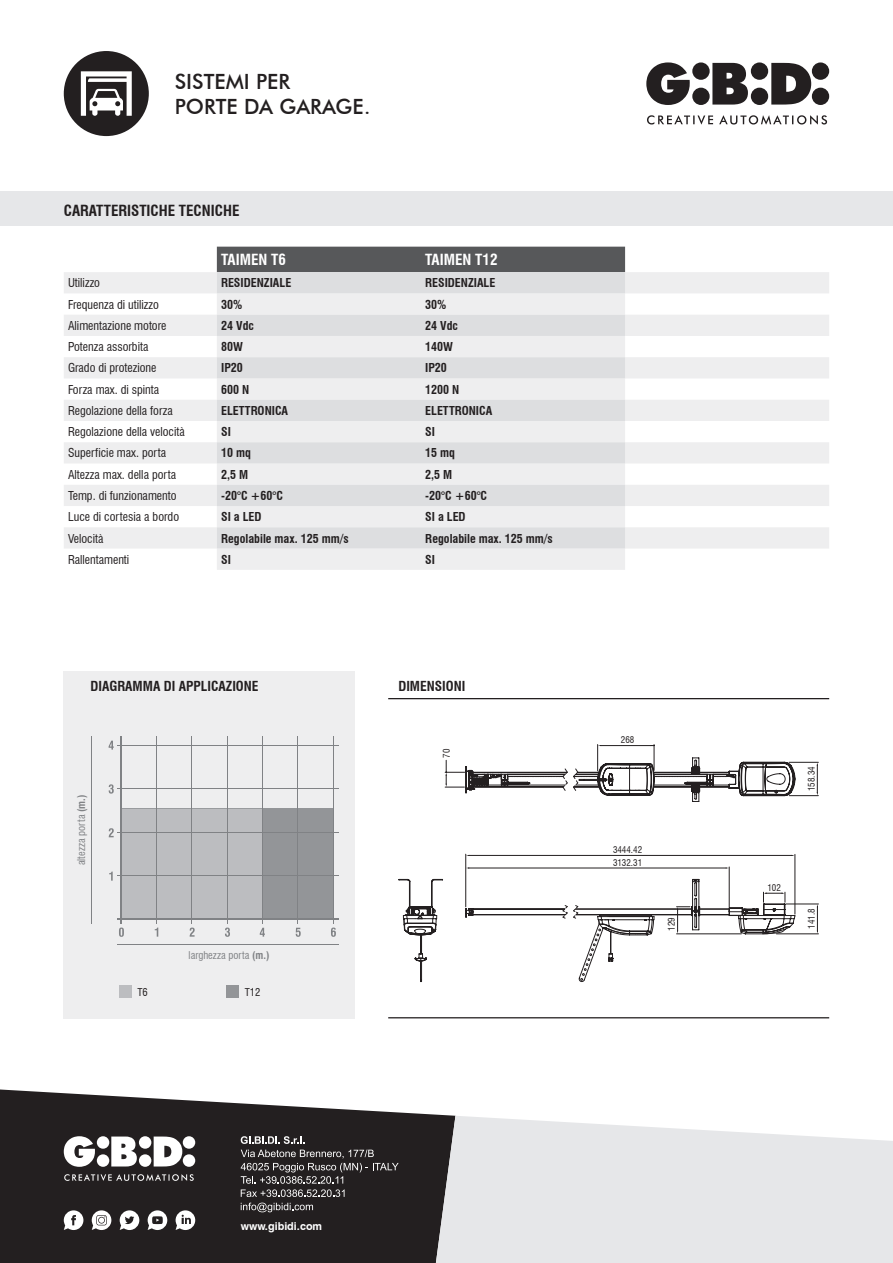
<style>
.page{position:relative;width:893px;height:1263px;background:#fff}
.page>*{position:absolute;margin:0;border:0;box-sizing:border-box;transform-origin:0 0}
.t1{font:500 21px/25.2px "Futura BT";color:#231f20}
.t2{font:700 condensed 15px "Swiss 721 BT";color:#231f20}
.t3{font:700 condensed 15px "Swiss 721 BT";color:#fff}
.t4{font:700 condensed 13.5px "Swiss 721 BT";color:#231f20}
.t5{font:condensed 12px "Swiss 721 BT";color:#231f20}
.t6{font:700 condensed 12px "Swiss 721 BT";color:#231f20}
.t7{font:700 10.8px "Swiss 721 BT";color:#fff}
.t8{font:condensed 10.5px "Swiss 721 BT";color:#808285}
.t9{font:condensed 10.5px "Swiss 721 BT";color:#231f20}
.t10{font:condensed 9px "Swiss 721 BT";color:#231f20}
.s1{font-weight:700}
</style>
<div class="page">
<svg style="left:0;top:1089px;width:455px;height:174px;background:#3a3738"></svg>
<svg style="left:64px;top:1136px;width:131px;height:45px"></svg>
<svg style="left:64px;top:1210px;width:19px;height:20px"></svg>
<svg style="left:148px;top:1210px;width:19px;height:20px"></svg>
<svg style="left:176px;top:1210px;width:19px;height:20px"></svg>
<svg style="left:120px;top:1210px;width:19px;height:20px"></svg>
<svg style="left:92px;top:1210px;width:19px;height:20px"></svg>
<svg style="left:241px;top:1136px;width:158px;height:76px;background:#3e3a3b"></svg>
<svg style="left:436px;top:1116px;width:457px;height:147px;background:#e3e4e6"></svg>
<div style="left:0;top:191px;width:893px;height:34px;background:#e6e7e9"></div>
<svg style="left:646px;top:62px;width:183px;height:63px"></svg>
<div style="left:64px;top:51px;width:85px;height:85px;background:#231f20;border-radius:50%"></div>
<svg style="left:81px;top:71px;width:51px;height:45px"></svg>
<div style="left:217px;top:247px;width:408px;height:25px;background:#57585a"></div>
<svg style="left:64px;top:272px;width:765px;height:298px;fill:#eeeeef"></svg>
<svg style="left:217px;top:272px;width:408px;height:277px;background:#e4e5e7"></svg>
<div style="left:64px;top:670px;width:291px;height:348px;background:#eeeeef"></div>
<div style="left:121px;top:809px;width:212px;height:110px;background:#939598"></div>
<div style="left:121px;top:809px;width:141px;height:110px;background:#bcbdc0"></div>
<hr style="left:117px;top:745px;width:221px;height:1px;background:#808285">
<hr style="left:117px;top:788px;width:221px;height:1px;background:#808285">
<hr style="left:117px;top:832px;width:221px;height:1px;background:#808285">
<hr style="left:117px;top:875px;width:221px;height:1px;background:#808285">
<hr style="left:117px;top:919px;width:221px;height:1px;background:#808285">
<hr style="left:117px;top:944px;width:221px;height:1px;background:#808285">
<hr style="left:121px;top:736px;width:1px;height:187px;background:#808285">
<hr style="left:91px;top:736px;width:1px;height:187px;background:#808285">
<hr style="left:156px;top:736px;width:1px;height:187px;background:#808285">
<hr style="left:192px;top:736px;width:1px;height:187px;background:#808285">
<hr style="left:227px;top:736px;width:1px;height:187px;background:#808285">
<hr style="left:262px;top:736px;width:1px;height:187px;background:#808285">
<hr style="left:297px;top:736px;width:1px;height:187px;background:#808285">
<hr style="left:333px;top:736px;width:1px;height:187px;background:#808285">
<svg style="left:109px;top:828px;width:5px;height:9px"></svg>
<svg style="left:119px;top:927px;width:5px;height:10px"></svg>
<svg style="left:155px;top:927px;width:3px;height:10px"></svg>
<svg style="left:190px;top:927px;width:5px;height:10px"></svg>
<svg style="left:225px;top:927px;width:5px;height:10px"></svg>
<svg style="left:109px;top:784px;width:5px;height:10px"></svg>
<svg style="left:260px;top:928px;width:5px;height:9px"></svg>
<svg style="left:296px;top:928px;width:5px;height:9px"></svg>
<svg style="left:109px;top:741px;width:5px;height:8px"></svg>
<svg style="left:109px;top:871px;width:4px;height:10px"></svg>
<div style="left:119px;top:985px;width:13px;height:13px;background:#bcbdc0"></div>
<div style="left:226px;top:985px;width:12px;height:13px;background:#939598"></div>
<svg style="left:331px;top:927px;width:5px;height:10px"></svg>
<hr style="left:388px;top:698px;width:441px;height:1px;background:#231f20">
<hr style="left:388px;top:1017px;width:441px;height:1px;background:#231f20">
<svg style="left:445px;top:744px;width:373px;height:58px"></svg>
<hr style="left:795px;top:854px;width:1px;height:60px;background:#231f20">
<hr style="left:465px;top:854px;width:1px;height:53px;background:#231f20">
<hr style="left:469px;top:855px;width:323px;height:1px;background:#231f20">
<hr style="left:776px;top:933px;width:42px;height:1px;background:#231f20">
<hr style="left:786px;top:904px;width:32px;height:1px;background:#231f20">
<svg style="left:817px;top:904px;width:1px;height:30px"></svg>
<hr style="left:729px;top:867px;width:1px;height:40px;background:#231f20">
<hr style="left:468px;top:868px;width:258px;height:1px;background:#231f20">
<svg style="left:465px;top:879px;width:330px;height:103px"></svg>
<svg style="left:399px;top:879px;width:44px;height:103px"></svg>
<h1 class="t1" style="left:175px;top:69px;width:197px">SISTEMI PER<br>PORTE DA GARAGE.</h1>
<p class="t2" style="left:64px;top:202px;width:177px">CARATTERISTICHE TECNICHE</p>
<p class="t3" style="left:221px;top:251px;width:66px">TAIMEN T6</p>
<p class="t3" style="left:425px;top:251px;width:74px">TAIMEN T12</p>
<p class="t5" style="left:68px;top:276px;width:34px">Utilizzo</p>
<p class="t6" style="left:221px;top:276px;width:72px">RESIDENZIALE</p>
<p class="t6" style="left:425px;top:276px;width:72px">RESIDENZIALE</p>
<p class="t5" style="left:68px;top:297px;width:92px">Frequenza di utilizzo</p>
<p class="t6" style="left:221px;top:297px;width:23px">30%</p>
<p class="t6" style="left:425px;top:297px;width:23px">30%</p>
<p class="t5" style="left:68px;top:318px;width:100px">Alimentazione motore</p>
<p class="t6" style="left:221px;top:318px;width:34px">24 Vdc</p>
<p class="t6" style="left:425px;top:318px;width:34px">24 Vdc</p>
<p class="t5" style="left:68px;top:340px;width:82px">Potenza assorbita</p>
<p class="t6" style="left:221px;top:340px;width:23px">80W</p>
<p class="t6" style="left:425px;top:340px;width:29px">140W</p>
<p class="t5" style="left:68px;top:361px;width:90px">Grado di protezione</p>
<p class="t6" style="left:221px;top:361px;width:23px">IP20</p>
<p class="t6" style="left:425px;top:361px;width:23px">IP20</p>
<p class="t5" style="left:68px;top:382px;width:93px">Forza max. di spinta</p>
<p class="t6" style="left:221px;top:382px;width:30px">600 N</p>
<p class="t6" style="left:425px;top:382px;width:36px">1200 N</p>
<p class="t5" style="left:68px;top:403px;width:106px">Regolazione della forza</p>
<p class="t6" style="left:221px;top:403px;width:69px">ELETTRONICA</p>
<p class="t6" style="left:425px;top:403px;width:69px">ELETTRONICA</p>
<p class="t5" style="left:68px;top:425px;width:118px">Regolazione della velocità</p>
<p class="t6" style="left:221px;top:425px;width:11px">SI</p>
<p class="t6" style="left:425px;top:425px;width:11px">SI</p>
<p class="t5" style="left:68px;top:446px;width:100px">Superficie max. porta</p>
<p class="t6" style="left:221px;top:446px;width:31px">10 mq</p>
<p class="t6" style="left:425px;top:446px;width:31px">15 mq</p>
<p class="t5" style="left:68px;top:467px;width:110px">Altezza max. della porta</p>
<p class="t6" style="left:221px;top:467px;width:29px">2,5 M</p>
<p class="t6" style="left:425px;top:467px;width:29px">2,5 M</p>
<p class="t5" style="left:68px;top:488px;width:110px">Temp. di funzionamento</p>
<p class="t6" style="left:221px;top:488px;width:63px">-20°C +60°C</p>
<p class="t6" style="left:425px;top:488px;width:63px">-20°C +60°C</p>
<p class="t5" style="left:68px;top:510px;width:113px">Luce di cortesia a bordo</p>
<p class="t6" style="left:221px;top:510px;width:42px">SI a LED</p>
<p class="t6" style="left:425px;top:510px;width:42px">SI a LED</p>
<p class="t5" style="left:68px;top:531px;width:37px">Velocità</p>
<p class="t6" style="left:221px;top:531px;width:129px">Regolabile max. 125 mm/s</p>
<p class="t6" style="left:425px;top:531px;width:129px">Regolabile max. 125 mm/s</p>
<p class="t5" style="left:68px;top:552px;width:63px">Rallentamenti</p>
<p class="t6" style="left:221px;top:552px;width:11px">SI</p>
<p class="t6" style="left:425px;top:552px;width:11px">SI</p>
<p class="t4" style="left:91px;top:678px;width:170px">DIAGRAMMA DI APPLICAZIONE</p>
<p class="t8" style="left:75px;top:865px;width:72px;rotate:-90deg">altezza porta <span class="s1">(m.)</span></p>
<p class="t8" style="left:189px;top:948px;width:82px">larghezza porta <span class="s1">(m.)</span></p>
<p class="t9" style="left:137px;top:985px;width:12px">T6</p>
<p class="t9" style="left:245px;top:985px;width:17px">T12</p>
<p class="t4" style="left:398px;top:678px;width:69px">DIMENSIONI</p>
<p class="t10" style="left:441px;top:758px;width:10px;rotate:-90deg">70</p>
<p class="t10" style="left:621px;top:734px;width:15px">268</p>
<p class="t10" style="left:613px;top:844px;width:31px">3444.42</p>
<p class="t10" style="left:613px;top:857px;width:31px">3132.31</p>
<p class="t10" style="left:666px;top:931px;width:15px;rotate:-90deg">129</p>
<p class="t7" style="left:241px;top:1219px;width:83px">www.gibidi.com</p>
<p class="t10" style="left:806px;top:791px;width:26px;rotate:-90deg">158.34</p>
<p class="t10" style="left:767px;top:883px;width:15px">102</p>
<p class="t10" style="left:806px;top:928px;width:22px;rotate:-90deg">141.8</p>
</div>
